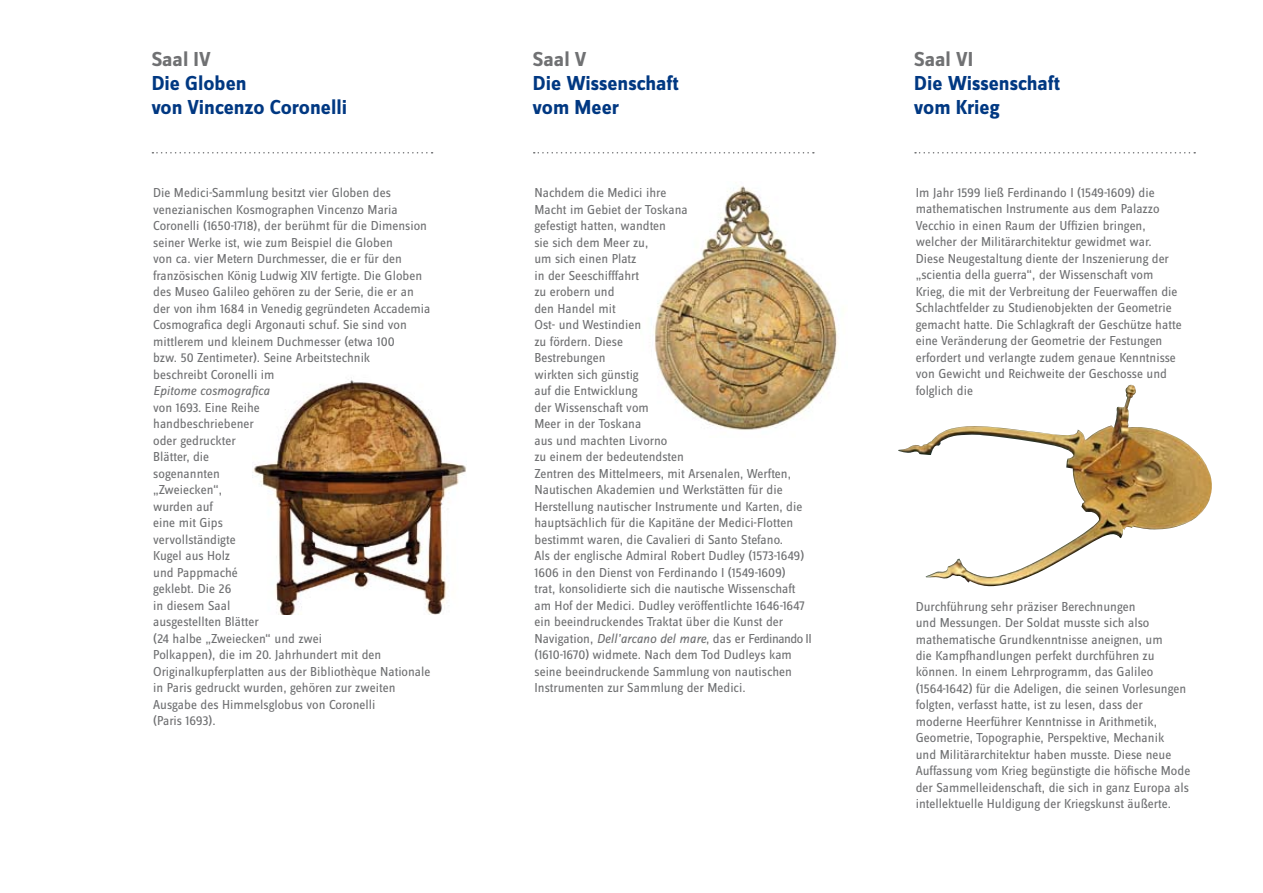
<style>
.page{position:relative;width:1263px;height:893px;background:#fff}
.page>*{position:absolute;margin:0;border:0;box-sizing:border-box;transform-origin:0 0}
.t1{font:700 21px/24px "Zine Sans Dis";color:#003882}
.t2{font:700 21px "Zine Sans Dis";color:#707173}
.t3{font:13.5px/16.5px "Zine Sans Dis";color:#707173}
.t4{font:italic 13.5px "Zine Sans Dis";color:#707173}
.s1{font-style:italic}
</style>
<div class="page">
<img style="left:252px;top:379px;width:214px;height:235px">
<img style="left:654px;top:186px;width:184px;height:244px">
<img style="left:898px;top:385px;width:233px;height:201px">
<svg style="left:152px;top:152px;width:281px;height:2px"></svg>
<svg style="left:534px;top:152px;width:280px;height:2px"></svg>
<svg style="left:915px;top:152px;width:280px;height:2px"></svg>
<h1 class="t2" style="left:152px;top:48px;width:61px">Saal IV</h1>
<h1 class="t1" style="left:152px;top:72px;width:197px">Die Globen<br>von Vincenzo Coronelli</h1>
<p class="t3" style="left:153px;top:185px;width:279px">Die Medici-Sammlung besitzt vier Globen des venezianischen Kosmographen Vincenzo Maria Coronelli (1650-1718), der berühmt für die Dimension seiner Werke ist, wie zum Beispiel die Globen<br>von ca. vier Metern Durchmesser, die er für den französischen König Ludwig XIV fertigte. Die Globen des Museo Galileo gehören zu der Serie, die er an der von ihm 1684 in Venedig gegründeten Accademia Cosmografica degli Argonauti schuf. Sie sind von mittlerem und kleinem Duchmesser (etwa 100<br>bzw. 50 Zentimeter). Seine Arbeitstechnik<br>beschreibt Coronelli im</p>
<p class="t4" style="left:153px;top:384px;width:118px">Epitome cosmografica</p>
<p class="t3" style="left:153px;top:400px;width:279px">von 1693. Eine Reihe<br>handbeschriebener<br>oder gedruckter<br>Blätter, die<br>sogenannten<br>„Zweiecken“,<br>wurden auf<br>eine mit Gips<br>vervollständigte<br>Kugel aus Holz<br>und Pappmaché<br>geklebt. Die 26<br>in diesem Saal<br>ausgestellten Blätter<br>(24 halbe „Zweiecken“ und zwei<br>Polkappen), die im 20. Jahrhundert mit den<br>Originalkupferplatten aus der Bibliothèque Nationale in Paris gedruckt wurden, gehören zur zweiten<br>Ausgabe des Himmelsglobus von Coronelli<br>(Paris 1693).</p>
<h1 class="t2" style="left:533px;top:48px;width:55px">Saal V</h1>
<h1 class="t1" style="left:533px;top:72px;width:147px">Die Wissenschaft vom Meer</h1>
<h1 class="t2" style="left:914px;top:48px;width:60px">Saal VI</h1>
<h1 class="t1" style="left:914px;top:72px;width:147px">Die Wissenschaft vom Krieg</h1>
<p class="t3" style="left:534px;top:185px;width:279px">Nachdem die Medici ihre<br>Macht im Gebiet der Toskana<br>gefestigt hatten, wandten<br>sie sich dem Meer zu,<br>um sich einen Platz<br>in der Seeschifffahrt<br>zu erobern und<br>den Handel mit<br>Ost- und Westindien<br>zu fördern. Diese<br>Bestrebungen<br>wirkten sich günstig<br>auf die Entwicklung<br>der Wissenschaft vom<br>Meer in der Toskana<br>aus und machten Livorno<br>zu einem der bedeutendsten<br>Zentren des Mittelmeers, mit Arsenalen, Werften, Nautischen Akademien und Werkstätten für die Herstellung nautischer Instrumente und Karten, die hauptsächlich für die Kapitäne der Medici-Flotten bestimmt waren, die Cavalieri di Santo Stefano.<br>Als der englische Admiral Robert Dudley (1573-1649)<br>1606 in den Dienst von Ferdinando I (1549-1609)<br>trat, konsolidierte sich die nautische Wissenschaft am Hof der Medici. Dudley veröffentlichte 1646-1647 ein beeindruckendes Traktat über die Kunst der Navigation, <span class="s1">Dell’arcano del mare</span>, das er Ferdinando II (1610-1670) widmete. Nach dem Tod Dudleys kam seine beeindruckende Sammlung von nautischen Instrumenten zur Sammlung der Medici.</p>
<p class="t3" style="left:916px;top:185px;width:267px">Im Jahr 1599 ließ Ferdinando I (1549-1609) die mathematischen Instrumente aus dem Palazzo Vecchio in einen Raum der Uffizien bringen, welcher der Militärarchitektur gewidmet war.<br>Diese Neugestaltung diente der Inszenierung der „scientia della guerra“, der Wissenschaft vom Krieg, die mit der Verbreitung der Feuerwaffen die Schlachtfelder zu Studienobjekten der Geometrie gemacht hatte. Die Schlagkraft der Geschütze hatte eine Veränderung der Geometrie der Festungen erfordert und verlangte zudem genaue Kenntnisse von Gewicht und Reichweite der Geschosse und folglich die</p>
<p class="t3" style="left:916px;top:598px;width:276px">Durchführung sehr präziser Berechnungen<br>und Messungen. Der Soldat musste sich also mathematische Grundkenntnisse aneignen, um<br>die Kampfhandlungen perfekt durchführen zu können. In einem Lehrprogramm, das Galileo (1564-1642) für die Adeligen, die seinen Vorlesungen folgten, verfasst hatte, ist zu lesen, dass der moderne Heerführer Kenntnisse in Arithmetik, Geometrie, Topographie, Perspektive, Mechanik<br>und Militärarchitektur haben musste. Diese neue Auffassung vom Krieg begünstigte die höfische Mode der Sammelleidenschaft, die sich in ganz Europa als intellektuelle Huldigung der Kriegskunst äußerte.</p>
</div>
